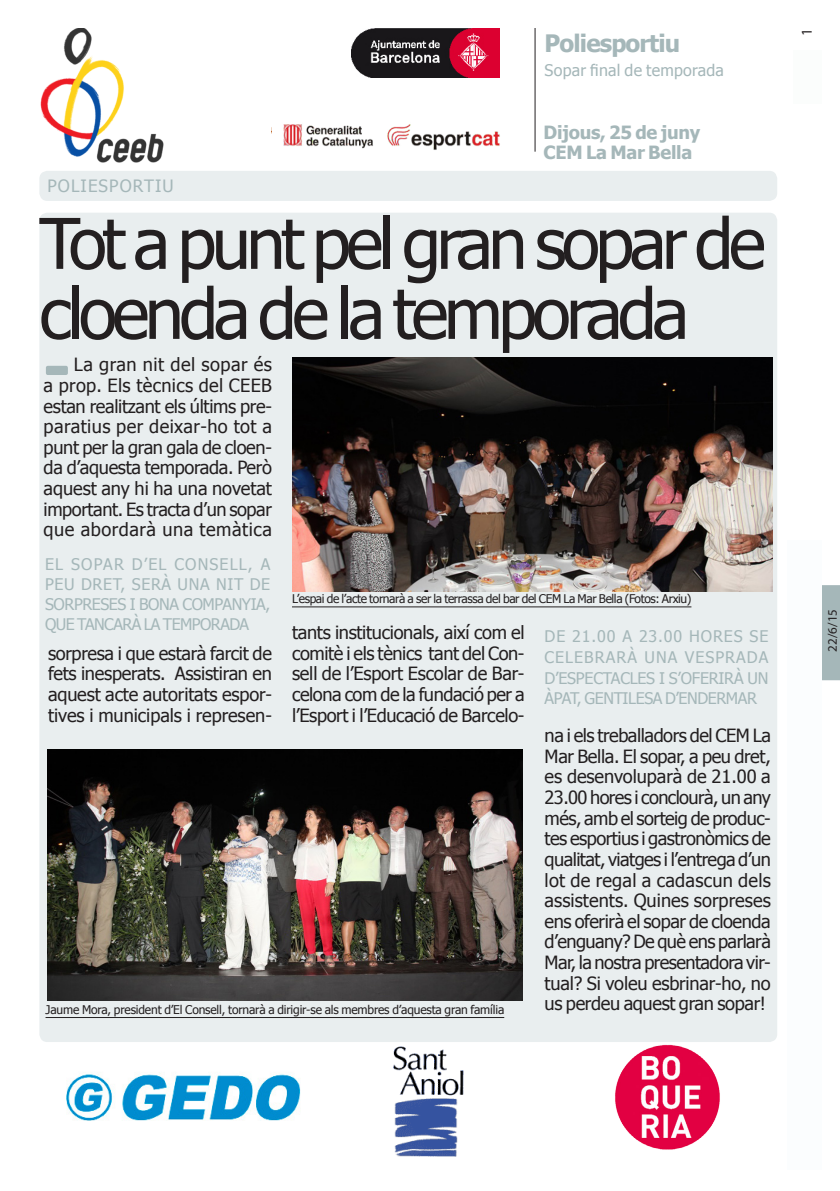
<style>
.page{position:relative;width:840px;height:1191px;background:#fff}
.page>*{position:absolute;margin:0;border:0;box-sizing:border-box;transform-origin:0 0}
.totc_TITULAR-noti-31{font:70px/70px "Tahoma";letter-spacing:-.065em;color:#231f20}
.t1{font:700 24px "Tahoma";letter-spacing:-.035em;color:#a5b7b9}
.totc_TEXT_BASE{font:18.2px/20.6px "Tahoma";letter-spacing:-.01em;color:#231f20;text-align:justify}
.t2{font:700 18.2px "Tahoma";letter-spacing:-.015em;color:#a5b7b9}
.totc_EPÍGRAF{font:17px "Tahoma";letter-spacing:.065em;color:#a5b7b9}
.totc_EPÍGRAF-2{font:16px/20px "Tahoma";letter-spacing:-.025em;color:#a5b7b9;text-align:justify}
.totc_EPÍGRAF-3{font:16px "Tahoma";letter-spacing:.015em;color:#a5b7b9}
.t3{font:15px "Myriad Pro";color:#231f20}
.totc_FRASE_noti-càrr{font:13px "Myriad Pro";color:#231f20}
.totc_PEU_FOTO{font:12px "Tahoma";letter-spacing:-.015em;color:#231f20}
.totc_PEU_FOTO-2{font:12px "Tahoma";letter-spacing:-.035em;color:#231f20}
</style>
<div class="page">
<div style="left:822px;top:585px;width:17px;height:95px;background:#a5b7b9"></div>
<div style="left:39px;top:213px;width:737px;height:829px;background:#e9eeef;border-radius:8px"></div>
<div style="left:39px;top:171px;width:737px;height:30px;background:#e9eeef;border-radius:8px"></div>
<img style="left:292px;top:357px;width:480px;height:234px">
<hr style="left:292px;top:606px;width:399px;height:1px;background:#231f20">
<hr style="left:534px;top:28px;width:1px;height:124px;background:#231f20">
<div style="left:787px;top:540px;width:34px;height:629px;background:#fbfdfe"></div>
<div style="left:793px;top:50px;width:28px;height:54px;background:#fbfdfc"></div>
<img style="left:351px;top:28px;width:148px;height:50px">
<img style="left:66px;top:1073px;width:235px;height:48px">
<img style="left:615px;top:1044px;width:105px;height:106px">
<img style="left:393px;top:1046px;width:71px;height:111px">
<img style="left:283px;top:124px;width:217px;height:26px">
<img style="left:40px;top:28px;width:124px;height:134px">
<img style="left:47px;top:749px;width:475px;height:251px">
<hr style="left:45px;top:1017px;width:459px;height:1px;background:#231f20">
<div style="left:46px;top:366px;width:22px;height:9px;background:#a5b7b9;border-radius:2px"></div>
<p class="t1" style="left:544px;top:27px;width:137px">Poliesportiu</p>
<p class="totc_EPÍGRAF-3" style="left:544px;top:60px;width:181px">Sopar final de temporada</p>
<p class="totc_EPÍGRAF" style="left:47px;top:174px;width:128px">POLIESPORTIU</p>
<p class="t2" style="left:543px;top:119px;width:158px">Dijous, 25 de juny</p>
<p class="t2" style="left:543px;top:140px;width:150px">CEM La Mar Bella</p>
<p class="totc_TITULAR-noti-31" style="left:39px;top:212px;width:727px">Tot a punt pel gran sopar de cloenda de la temporada</p>
<p class="totc_TEXT_BASE" style="left:44px;top:355px;width:230px;text-indent:30px">La gran nit del sopar és a prop. Els tècnics del CEEB estan realitzant els últims pre&shy;paratius per deixar-ho tot a punt per la gran gala de cloen&shy;da d’aquesta temporada. Però aquest any hi ha una novetat important. Es tracta d’un sopar que abordarà una temàtica</p>
<p class="totc_EPÍGRAF-2" style="left:45px;top:555px;width:226px">EL SOPAR D’EL CONSELL, A PEU DRET, SERÀ UNA NIT DE SORPRESES I BONA COMPANYIA, QUE TANCARÀ LA TEMPORADA</p>
<p class="totc_TEXT_BASE" style="left:48px;top:644px;width:225px">sorpresa i que estarà farcit de fets inesperats. Assistiran en aquest acte autoritats espor&shy;tives i municipals i represen-</p>
<p class="totc_PEU_FOTO-2" style="left:292px;top:590px;width:401px">L’espai de l’acte tornarà a ser la terrassa del bar del CEM La Mar Bella (Fotos: Arxiu)</p>
<p class="totc_TEXT_BASE" style="left:292px;top:623px;width:234px">tants institucionals, així com el comitè i els tènics tant del Con&shy;sell de l’Esport Escolar de Bar&shy;celona com de la fundació per a l’Esport i l’Educació de Barcelo-</p>
<p class="totc_EPÍGRAF-2" style="left:544px;top:627px;width:225px;line-height:20.6px">DE 21.00 A 23.00 HORES SE CELEBRARÀ UNA VESPRADA D’ESPECTACLES I S’OFERIRÀ UN ÀPAT, GENTILESA D’ENDERMAR</p>
<p class="totc_PEU_FOTO" style="left:45px;top:1001px;width:460px">Jaume Mora, president d’El Consell, tornarà a dirigir-se als membres d’aquesta gran família</p>
<p class="totc_TEXT_BASE" style="left:544px;top:726px;width:228px">na i els treballadors del CEM La Mar Bella. El sopar, a peu dret, es desenvoluparà de 21.00 a 23.00 hores i conclourà, un any més, amb el sorteig de produc&shy;tes esportius i gastronòmics de qualitat, viatges i l’entrega d’un lot de regal a cadascun dels assistents. Quines sorpreses ens oferirà el sopar de cloenda d’enguany? De què ens parlarà Mar, la nostra presentadora vir&shy;tual? Si voleu esbrinar-ho, no us perdeu aquest gran sopar!</p>
<p class="t3" style="left:797px;top:36px;width:9px;rotate:-90deg">1</p>
<p class="totc_FRASE_noti-càrr" style="left:824px;top:652px;width:44px;rotate:-90deg">22/6/15</p>
</div>
